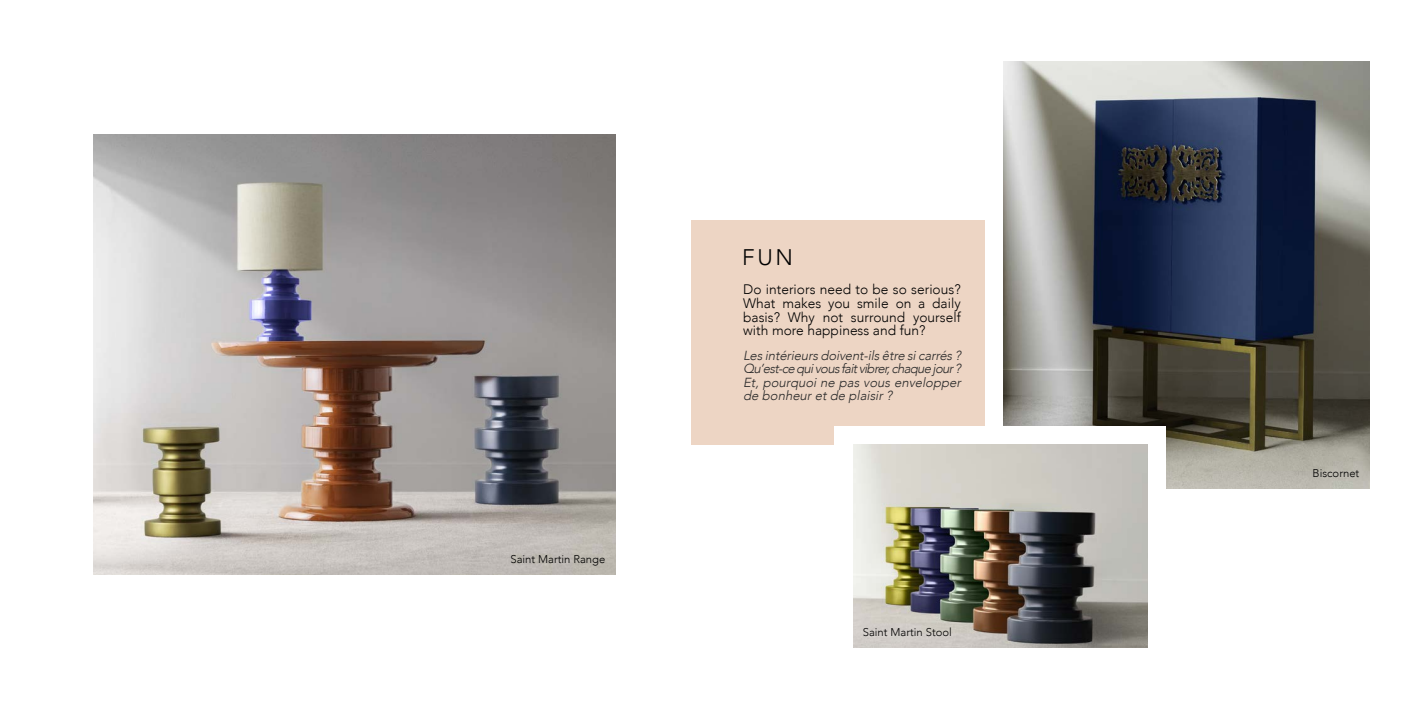
<style>
.page{position:relative;width:1418px;height:709px;background:#fff}
.page>*{position:absolute;margin:0;border:0;box-sizing:border-box;transform-origin:0 0}
.t1{font:300 22.5px "Avenir";color:#000}
.t2{font:300 13.75px/13.8px "Avenir";color:#000;text-align:justify}
.t3{font:italic 300 13.12px/13.1px "Avenir";color:#292929;text-align:justify}
.t4{font:300 11.25px "Avenir";color:#000}
</style>
<div class="page">
<img style="left:93px;top:134px;width:523px;height:441px">
<div style="left:691px;top:220px;width:337px;height:225px;background:#edd5c4"></div>
<div style="left:985px;top:61px;width:384px;height:446px;background:#fff"></div>
<img style="left:1003px;top:61px;width:366px;height:427px">
<div style="left:834px;top:426px;width:332px;height:221px;background:#fff"></div>
<img style="left:853px;top:445px;width:294px;height:202px">
<p class="t4" style="left:510px;top:553px;width:96px">Saint Martin Range</p>
<h1 class="t1" style="left:742px;top:244px;width:52px">FUN</h1>
<p class="t2" style="left:743px;top:282px;width:219px">Do interiors need to be so serious?<br>What makes you smile on a daily basis? Why not surround yourself with more happiness and fun?</p>
<p class="t3" style="left:743px;top:349px;width:222px">Les intérieurs doivent-ils être sicarrés ?<br>Qu’est-ce quivousfaitvibrer,chaque jour?<br>Et, pourquoi ne pas vous envelopper de bonheuretde plaisir?</p>
<p class="t4" style="left:862px;top:625px;width:91px">Saint Martin Stool</p>
<p class="t4" style="left:1312px;top:466px;width:48px">Biscornet</p>
</div>
